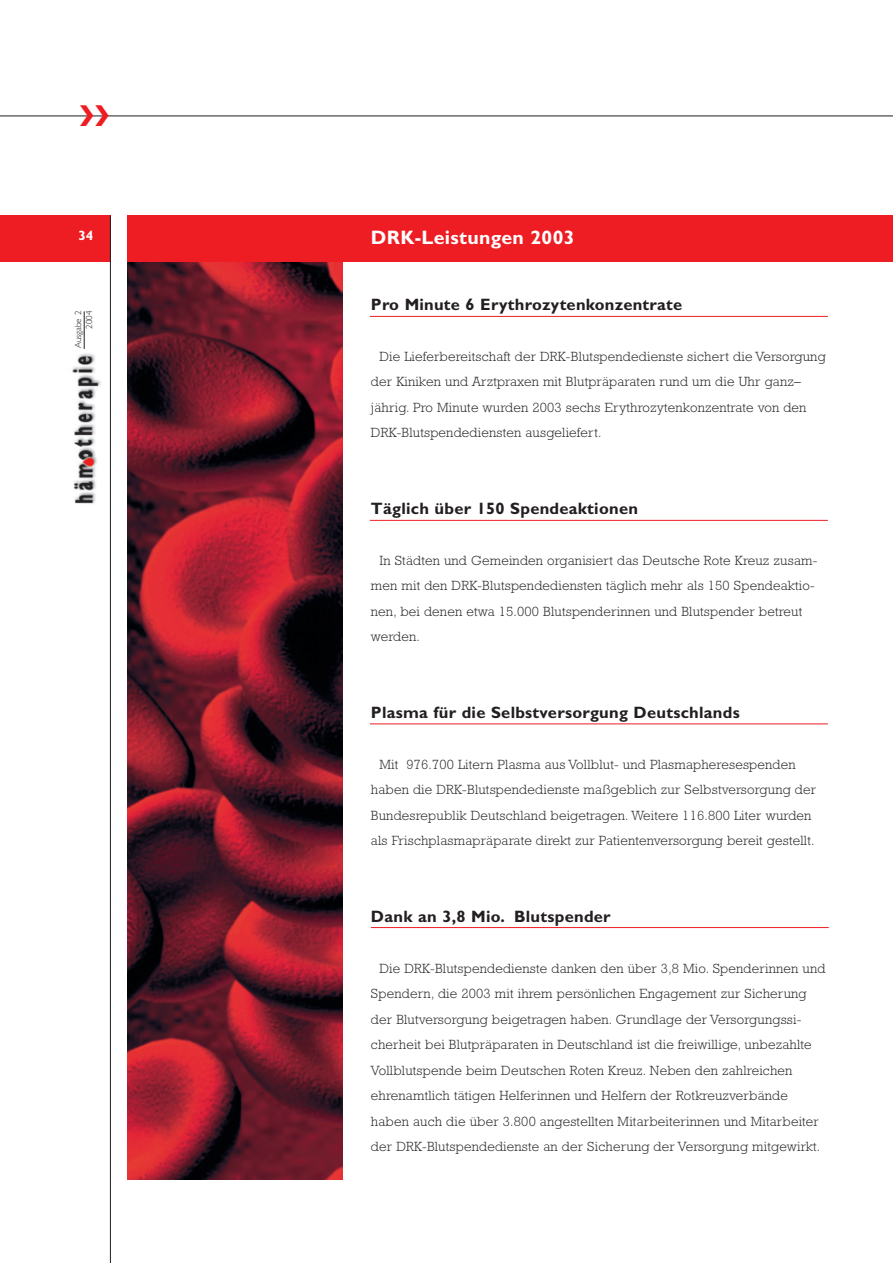
<style>
.page{position:relative;width:893px;height:1263px;background:#fff}
.page>*{position:absolute;margin:0;border:0;box-sizing:border-box;transform-origin:0 0}
.t1{font:700 19.5px "Gill Sans";letter-spacing:.015em;color:#fff}
.t2{font:700 16.5px "Gill Sans";letter-spacing:.015em;color:#231f20}
.t3{font:300 13.5px/25.5px "Rockwell";letter-spacing:.015em;color:#231f20}
.t4{font:700 13.5px "Gill Sans";color:#fff}
.t5{font:300 9px/10.8px "Gill Sans";color:#231f20;text-align:right}
</style>
<div class="page">
<div style="left:0;top:216px;width:110px;height:46px;background:#ee1d23"></div>
<img style="left:72px;top:346px;width:29px;height:158px">
<hr style="left:110px;top:216px;width:1px;height:1047px;background:#231f20">
<hr style="left:0;top:116px;width:892px;height:1px;background:#231f20">
<hr style="left:84px;top:311px;width:1px;height:38px;background:#231f20">
<img style="left:127px;top:262px;width:215px;height:918px">
<div style="left:127px;top:216px;width:765px;height:46px;background:#ee1d23"></div>
<hr style="left:370px;top:316px;width:457px;height:1px;background:#ee1d23">
<hr style="left:370px;top:520px;width:457px;height:1px;background:#ee1d23">
<hr style="left:370px;top:724px;width:457px;height:1px;background:#ee1d23">
<hr style="left:371px;top:927px;width:457px;height:1px;background:#ee1d23">
<svg style="left:80px;top:115px;width:29px;height:2px"></svg>
<p class="t4" style="left:78px;top:230px;width:16px">34</p>
<p class="t5" style="left:74px;top:348px;width:39px;rotate:-90deg">Ausgabe 2<br>2004</p>
<h1 class="t1" style="left:371px;top:230px;width:205px">DRK-Leistungen 2003</h1>
<p class="t2" style="left:371px;top:299px;width:313px">Pro Minute 6 Erythrozytenkonzentrate</p>
<p class="t3" style="left:371px;top:345px;width:456px;text-indent:9px">Die Lieferbereitschaft der DRK-Blutspendedienste sichert die Versorgung der Kiniken und Arztpraxen mit Blutpräparaten rund um die Uhr ganz– jährig. Pro Minute wurden 2003 sechs Erythrozytenkonzentrate von den DRK-Blutspendediensten ausgeliefert.</p>
<p class="t2" style="left:371px;top:503px;width:268px">Täglich über 150 Spendeaktionen</p>
<p class="t3" style="left:371px;top:549px;width:448px;text-indent:9px">In Städten und Gemeinden organisiert das Deutsche Rote Kreuz zusam&shy;men mit den DRK-Blutspendediensten täglich mehr als 150 Spendeaktio&shy;nen, bei denen etwa 15.000 Blutspenderinnen und Blutspender betreut werden.</p>
<p class="t2" style="left:371px;top:707px;width:370px">Plasma für die Selbstversorgung Deutschlands</p>
<p class="t3" style="left:371px;top:753px;width:446px;text-indent:9px">Mit 976.700 Litern Plasma aus Vollblut- und Plasmapheresespenden haben die DRK-Blutspendedienste maßgeblich zur Selbstversorgung der Bundesrepublik Deutschland beigetragen. Weitere 116.800 Liter wurden als Frischplasmapräparate direkt zur Patientenversorgung bereit gestellt.</p>
<p class="t2" style="left:371px;top:911px;width:241px">Dank an 3,8 Mio. Blutspender</p>
<p class="t3" style="left:371px;top:957px;width:456px;text-indent:9px">Die DRK-Blutspendedienste danken den über 3,8 Mio. Spenderinnen und Spendern, die 2003 mit ihrem persönlichen Engagement zur Sicherung der Blutversorgung beigetragen haben. Grundlage der Versorgungssi&shy;cherheit bei Blutpräparaten in Deutschland ist die freiwillige, unbezahlte Vollblutspende beim Deutschen Roten Kreuz. Neben den zahlreichen ehrenamtlich tätigen Helferinnen und Helfern der Rotkreuzverbände haben auch die über 3.800 angestellten Mitarbeiterinnen und Mitarbeiter der DRK-Blutspendedienste an der Sicherung der Versorgung mitgewirkt.</p>
</div>
